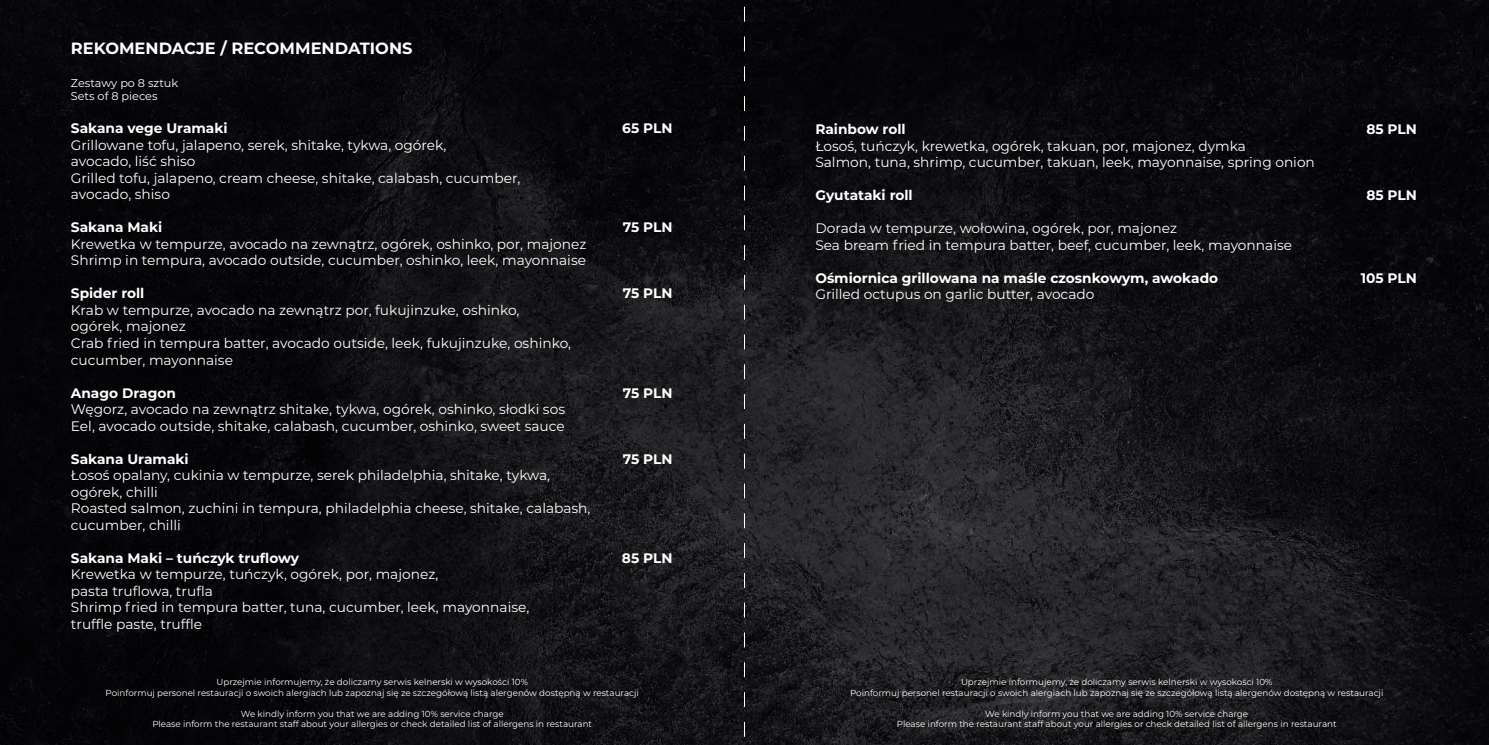
<style>
.page{position:relative;width:1489px;height:745px;background:#fff}
.page>*{position:absolute;margin:0;border:0;box-sizing:border-box;transform-origin:0 0}
.t1{font:700 16.25px "Montserrat";color:#fff}
.t2{font:13.75px/16.5px "Montserrat";color:#fff}
.t3{font:700 13.75px "Montserrat";color:#fff}
.t4{font:11.25px/13.5px "Montserrat";color:#fff}
.t5{font:8.75px/10.5px "Montserrat";color:#fff;text-align:center}
</style>
<div class="page">
<img style="left:0;top:0;width:1488px;height:744px">
<svg style="left:744px;top:0;width:1px;height:744px"></svg>
<p class="t1" style="left:71px;top:37px;width:343px">REKOMENDACJE / RECOMMENDATIONS</p>
<p class="t4" style="left:71px;top:75px;width:109px">Zestawy po 8 sztuk<br>Sets of 8 pieces</p>
<p class="t3" style="left:71px;top:118px;width:158px">Sakana vege Uramaki</p>
<p class="t3" style="left:622px;top:118px;width:52px">65 PLN</p>
<p class="t2" style="left:71px;top:136px;width:451px">Grillowane tofu, jalapeno, serek, shitake, tykwa, ogórek,<br>avocado, liść shiso<br>Grilled tofu, jalapeno, cream cheese, shitake, calabash, cucumber, avocado, shiso</p>
<p class="t3" style="left:71px;top:217px;width:93px">Sakana Maki</p>
<p class="t3" style="left:622px;top:217px;width:51px">75 PLN</p>
<p class="t2" style="left:71px;top:235px;width:517px">Krewetka w tempurze, avocado na zewnątrz, ogórek, oshinko, por, majonez<br>Shrimp in tempura, avocado outside, cucumber, oshinko, leek, mayonnaise</p>
<p class="t3" style="left:71px;top:283px;width:75px">Spider roll</p>
<p class="t3" style="left:622px;top:283px;width:51px">75 PLN</p>
<p class="t2" style="left:71px;top:301px;width:501px">Krab w tempurze, avocado na zewnątrz por, fukujinzuke, oshinko, ogórek, majonez<br>Crab fried in tempura batter, avocado outside, leek, fukujinzuke, oshinko, cucumber, mayonnaise</p>
<p class="t3" style="left:71px;top:382px;width:107px">Anago Dragon</p>
<p class="t3" style="left:622px;top:382px;width:51px">75 PLN</p>
<p class="t2" style="left:71px;top:400px;width:495px">Węgorz, avocado na zewnątrz shitake, tykwa, ogórek, oshinko, słodki sos<br>Eel, avocado outside, shitake, calabash, cucumber, oshinko, sweet sauce</p>
<p class="t3" style="left:71px;top:448px;width:119px">Sakana Uramaki</p>
<p class="t3" style="left:622px;top:448px;width:51px">75 PLN</p>
<p class="t2" style="left:71px;top:466px;width:521px">Łosoś opalany, cukinia w tempurze, serek philadelphia, shitake, tykwa, ogórek, chilli<br>Roasted salmon, zuchini in tempura, philadelphia cheese, shitake, calabash, cucumber, chilli</p>
<p class="t3" style="left:71px;top:547px;width:230px">Sakana Maki – tuńczyk truflowy</p>
<p class="t3" style="left:622px;top:547px;width:52px">85 PLN</p>
<p class="t2" style="left:71px;top:565px;width:460px">Krewetka w tempurze, tuńczyk, ogórek, por, majonez,<br>pasta truflowa, trufla<br>Shrimp fried in tempura batter, tuna, cucumber, leek, mayonnaise, truffle paste, truffle</p>
<p class="t5" style="left:106px;top:676px;width:534px">Uprzejmie informujemy, że doliczamy serwis kelnerski w wysokości 10%<br>Poinformuj personel restauracji o swoich alergiach lub zapoznaj się ze szczegółową listą alergenów dostępną w restauracji</p>
<p class="t5" style="left:152px;top:707px;width:441px">We kindly inform you that we are adding 10% service charge<br>Please inform the restaurant staff about your allergies or check detailed list of allergens in restaurant</p>
<p class="t3" style="left:815px;top:119px;width:92px">Rainbow roll</p>
<p class="t3" style="left:1366px;top:119px;width:52px">85 PLN</p>
<p class="t2" style="left:815px;top:137px;width:501px">Łosoś, tuńczyk, krewetka, ogórek, takuan, por, majonez, dymka<br>Salmon, tuna, shrimp, cucumber, takuan, leek, mayonnaise, spring onion</p>
<p class="t3" style="left:815px;top:185px;width:99px">Gyutataki roll</p>
<p class="t3" style="left:1366px;top:185px;width:52px">85 PLN</p>
<p class="t2" style="left:815px;top:219px;width:478px">Dorada w tempurze, wołowina, ogórek, por, majonez<br>Sea bream fried in tempura batter, beef, cucumber, leek, mayonnaise</p>
<p class="t3" style="left:815px;top:268px;width:404px">Ośmiornica grillowana na maśle czosnkowym, awokado</p>
<p class="t3" style="left:1360px;top:268px;width:58px">105 PLN</p>
<p class="t2" style="left:815px;top:285px;width:280px">Grilled octupus on garlic butter, avocado</p>
<p class="t5" style="left:850px;top:676px;width:534px">Uprzejmie informujemy, że doliczamy serwis kelnerski w wysokości 10%<br>Poinformuj personel restauracji o swoich alergiach lub zapoznaj się ze szczegółową listą alergenów dostępną w restauracji</p>
<p class="t5" style="left:896px;top:707px;width:441px">We kindly inform you that we are adding 10% service charge<br>Please inform the restaurant staff about your allergies or check detailed list of allergens in restaurant</p>
</div>
